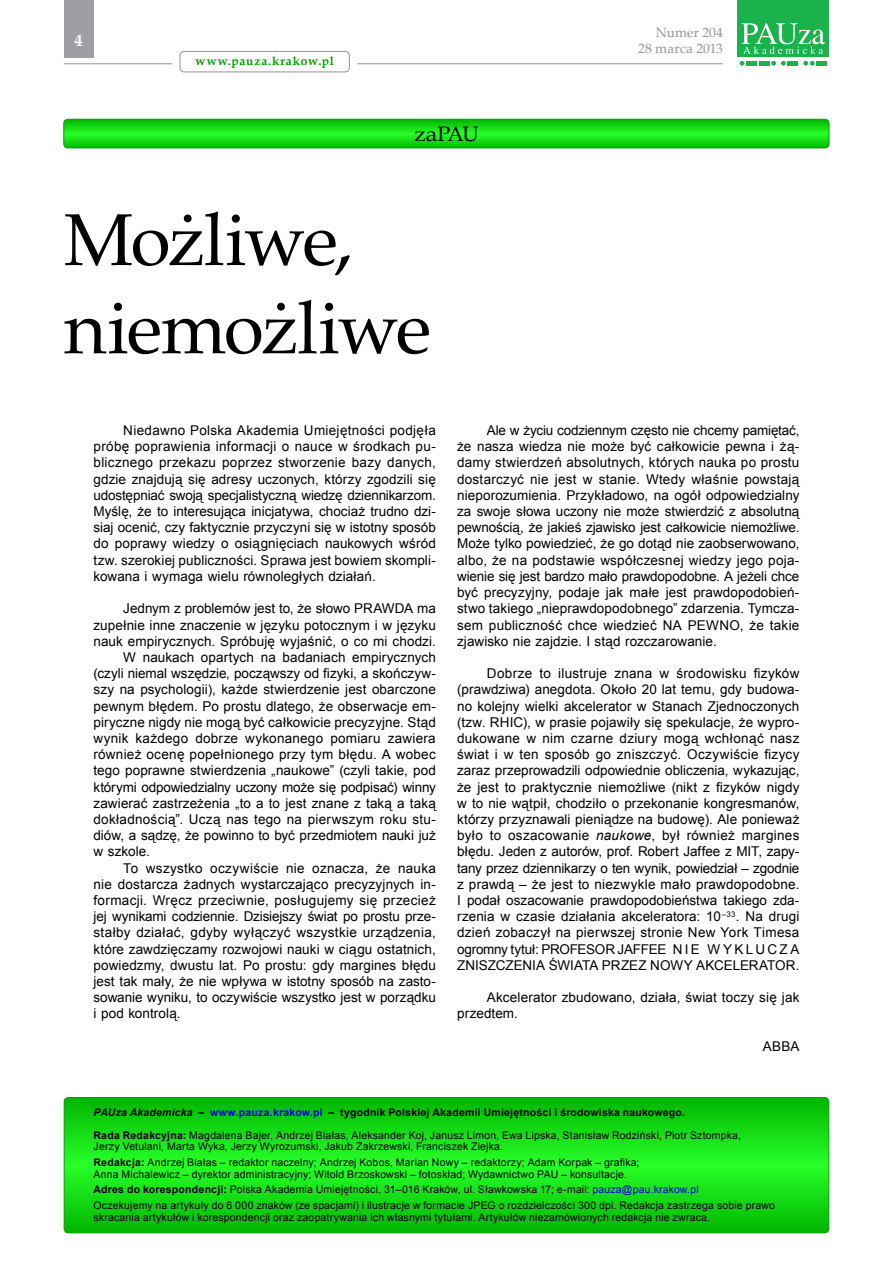
<style>
.page{position:relative;width:893px;height:1263px;background:#fff}
.page>*{position:absolute;margin:0;border:0;box-sizing:border-box;transform-origin:0 0}
.t1{font:73.5px/88.2px "Book Antiqua";letter-spacing:-.03em;color:#000}
.t2{font:21px "Book Antiqua";letter-spacing:-.035em;color:#000;scale:1.1 1}
.t3{font:700 16.5px "Book Antiqua";color:#fff}
.t4{font:13.5px/16.2px "Arial";letter-spacing:.01em;color:#000;text-align:justify}
.t5{font:13.5px "Arial";letter-spacing:-.015em;color:#000}
.t6{font:13.5px/16.2px "Book Antiqua";letter-spacing:.01em;color:#939598;text-align:right}
.t7{font:700 12px "Book Antiqua";letter-spacing:.07em;color:#00a000}
.t8{font:10.5px/15.8px "Arial";letter-spacing:.015em;color:#000}
.s1{font-style:italic}
.s2{font-weight:700;font-style:italic}
.s3{font-weight:700}
.s4{font-weight:700;color:#0000e1}
.s5{color:#0000e1}
</style>
<div class="page">
<hr style="left:357px;top:63px;width:366px;height:1px;background:#939598">
<div style="left:64px;top:0;width:30px;height:57px;background:#9d9fa2"></div>
<div style="left:180px;top:51px;width:170px;height:21px;border:1px solid #939598;border-radius:4px"></div>
<svg style="left:740px;top:61px;width:4px;height:5px"></svg>
<svg style="left:771px;top:61px;width:15px;height:5px"></svg>
<svg style="left:803px;top:61px;width:12px;height:5px"></svg>
<div style="left:746px;top:61px;width:11px;height:5px;background:#19b24b"></div>
<div style="left:759px;top:61px;width:11px;height:5px;background:#19b24b"></div>
<div style="left:787px;top:61px;width:11px;height:5px;background:#19b24b"></div>
<div style="left:816px;top:61px;width:11px;height:5px;background:#19b24b"></div>
<div style="left:737px;top:0;width:92px;height:56px;background:#19b24b"></div>
<svg style="left:741px;top:23px;width:84px;height:31px"></svg>
<hr style="left:64px;top:63px;width:108px;height:1px;background:#939598">
<svg style="left:64px;top:1097px;width:765px;height:136px;background:#14da14"></svg>
<div style="left:64px;top:1097px;width:765px;height:136px;border:1px solid #00a000;border-radius:4px"></div>
<svg style="left:64px;top:119px;width:765px;height:29px;background:#16de16"></svg>
<div style="left:64px;top:119px;width:765px;height:29px;border:1px solid #00a000;border-radius:4px"></div>
<p class="t3" style="left:75px;top:30px;width:10px">4</p>
<p class="t7" style="left:196px;top:53px;width:140px">www.pauza.krakow.pl</p>
<h2 class="t2" style="left:414px;top:119px;width:60px">zaPAU</h2>
<h1 class="t1" style="left:64px;top:194px;width:369px">Możliwe, niemożliwe</h1>
<p class="t6" style="left:638px;top:24px;width:86px">Numer 204<br>28 marca 2013</p>
<p class="t4" style="left:94px;top:422px;width:344px;text-indent:30px">Niedawno Polska Akademia Umiejętności podjęła próbę poprawienia informacji o nauce w środkach pu&shy;blicznego przekazu poprzez stworzenie bazy danych, gdzie znajdują się adresy uczonych, którzy zgodzili się udostępniać swoją specjalistyczną wiedzę dziennikarzom.<br>Myślę, że to interesująca inicjatywa, chociaż trudno dzi&shy;siaj ocenić, czy faktycznie przyczyni się w istotny sposób do poprawy wiedzy o osiągnięciach naukowych wśród tzw. szerokiej publiczności. Sprawa jest bowiem skompli&shy;kowana i wymaga wielu równoległych działań.</p>
<p class="t4" style="left:123px;top:601px;width:314px">Jednym z problemów jest to, że słowo PRAWDA ma</p>
<p class="t4" style="left:94px;top:617px;width:344px">zupełnie inne znaczenie w języku potocznym i w języku</p>
<p class="t4" style="left:94px;top:633px;width:344px">nauk empirycznych. Spróbuję wyjaśnić, o co mi chodzi.</p>
<p class="t4" style="left:123px;top:649px;width:314px">W naukach opartych na badaniach empirycznych</p>
<p class="t4" style="left:94px;top:665px;width:344px">(czyli niemal wszędzie, począwszy od fizyki, a skończyw-</p>
<p class="t4" style="left:94px;top:682px;width:344px">szy na psychologii), każde stwierdzenie jest obarczone</p>
<p class="t4" style="left:94px;top:698px;width:344px">pewnym błędem. Po prostu dlatego, że obserwacje em-</p>
<p class="t4" style="left:94px;top:714px;width:344px">piryczne nigdy nie mogą być całkowicie precyzyjne. Stąd</p>
<p class="t4" style="left:94px;top:730px;width:344px">wynik każdego dobrze wykonanego pomiaru zawiera</p>
<p class="t4" style="left:94px;top:746px;width:344px">również ocenę popełnionego przy tym błędu. A wobec</p>
<p class="t4" style="left:94px;top:763px;width:344px">tego poprawne stwierdzenia „naukowe” (czyli takie, pod</p>
<p class="t5" style="left:94px;top:778px;width:344px">którymi odpowiedzialny uczony może się podpisać) winny</p>
<p class="t4" style="left:94px;top:795px;width:344px">zawierać zastrzeżenia „to a to jest znane z taką a taką</p>
<p class="t4" style="left:94px;top:811px;width:344px">dokładnością”. Uczą nas tego na pierwszym roku stu-</p>
<p class="t4" style="left:94px;top:827px;width:344px">diów, a sądzę, że powinno to być przedmiotem nauki już</p>
<p class="t4" style="left:94px;top:844px;width:58px">w szkole.</p>
<p class="t4" style="left:123px;top:860px;width:314px">To wszystko oczywiście nie oznacza, że nauka</p>
<p class="t4" style="left:94px;top:876px;width:344px">nie dostarcza żadnych wystarczająco precyzyjnych in-</p>
<p class="t4" style="left:94px;top:892px;width:344px">formacji. Wręcz przeciwnie, posługujemy się przecież</p>
<p class="t5" style="left:94px;top:907px;width:344px">jej wynikami codziennie. Dzisiejszy świat po prostu prze-</p>
<p class="t4" style="left:94px;top:925px;width:344px">stałby działać, gdyby wyłączyć wszystkie urządzenia,</p>
<p class="t4" style="left:94px;top:941px;width:344px">które zawdzięczamy rozwojowi nauki w ciągu ostatnich,</p>
<p class="t4" style="left:94px;top:957px;width:344px">powiedzmy, dwustu lat. Po prostu: gdy margines błędu</p>
<p class="t4" style="left:94px;top:973px;width:344px">jest tak mały, że nie wpływa w istotny sposób na zasto-</p>
<p class="t4" style="left:94px;top:989px;width:344px">sowanie wyniku, to oczywiście wszystko jest w porządku</p>
<p class="t4" style="left:94px;top:1006px;width:88px">i pod kontrolą.</p>
<p class="t4" style="left:457px;top:422px;width:344px;text-indent:30px">Ale w życiu codziennym często nie chcemy pamiętać, że nasza wiedza nie może być całkowicie pewna i żą&shy;damy stwierdzeń absolutnych, których nauka po prostu dostarczyć nie jest w stanie. Wtedy właśnie powstają nieporozumienia. Przykładowo, na ogół odpowiedzialny za swoje słowa uczony nie może stwierdzić z absolutną pewnością, że jakieś zjawisko jest całkowicie niemożliwe.<br>Może tylko powiedzieć, że go dotąd nie zaobserwowano, albo, że na podstawie współczesnej wiedzy jego poja&shy;wienie się jest bardzo mało prawdopodobne. A jeżeli chce być precyzyjny, podaje jak małe jest prawdopodobień&shy;stwo takiego „nieprawdopodobnego” zdarzenia. Tymcza&shy;sem publiczność chce wiedzieć NA PEWNO, że takie zjawisko nie zajdzie. I stąd rozczarowanie.</p>
<p class="t4" style="left:457px;top:665px;width:344px;text-indent:30px">Dobrze to ilustruje znana w środowisku fizyków (prawdziwa) anegdota. Około 20 lat temu, gdy budowa&shy;no kolejny wielki akcelerator w Stanach Zjednoczonych (tzw. RHIC), w prasie pojawiły się spekulacje, że wypro&shy;dukowane w nim czarne dziury mogą wchłonąć nasz świat i w ten sposób go zniszczyć. Oczywiście fizycy zaraz przeprowadzili odpowiednie obliczenia, wykazując, że jest to praktycznie niemożliwe (nikt z fizyków nigdy w to nie wątpił, chodziło o przekonanie kongresmanów, którzy przyznawali pieniądze na budowę). Ale ponieważ było to oszacowanie <span class="s1">naukowe</span>, był również margines błędu. Jeden z autorów, prof. Robert Jaffee z MIT, zapy&shy;tany przez dziennikarzy o ten wynik, powiedział – zgodnie z prawdą – że jest to niezwykle mało prawdopodobne.<br>I podał oszacowanie prawdopodobieństwa takiego zda&shy;rzenia w czasie działania akceleratora: 10<sup>–33</sup>. Na drugi dzień zobaczył na pierwszej stronie New York Timesa ogromny tytuł: Profesor</p>
<p class="t4" style="left:618px;top:941px;width:16px">Jaffee</p>
<p class="t4" style="left:673px;top:941px;width:10px">nie</p>
<p class="t4" style="left:707px;top:941px;width:13px">wyklucza</p>
<p class="t4" style="left:457px;top:957px;width:9px">zniszczenia</p>
<p class="t4" style="left:549px;top:957px;width:18px">świata</p>
<p class="t4" style="left:602px;top:957px;width:10px">przez</p>
<p class="t4" style="left:650px;top:957px;width:12px">nowy</p>
<p class="t4" style="left:696px;top:957px;width:11px">akcelerator</p>
<p class="t4" style="left:796px;top:957px;width:5px">.</p>
<p class="t4" style="left:457px;top:989px;width:344px;text-indent:30px">Akcelerator zbudowano, działa, świat toczy się jak przedtem.</p>
<p class="t4" style="left:763px;top:1038px;width:38px">ABBA</p>
<p class="t8" style="left:94px;top:1102px;width:649px;line-height:22.2px"><span class="s2">PAUza Akademicka</span> <span class="s3">–</span> <span class="s4">www.pauza.krakow.pl</span> <span class="s3">– tygodnik Polskiej Akademii Umiejętności i środowiska naukowego.<br>Rada Redakcyjna:</span> Magdalena Bajer, Andrzej Białas, Aleksander Koj, Janusz Limon, Ewa Lipska, Stanisław Rodziński, Piotr Sztompka,</p>
<p class="t8" style="left:94px;top:1139px;width:547px">Jerzy Vetulani, Marta Wyka, Jerzy Wyrozumski, Jakub Zakrzewski, Franciszek Ziejka.<br><span class="s3">Redakcja:</span> Andrzej Białas – redaktor naczelny; Andrzej Kobos, Marian Nowy – redaktorzy; Adam Korpak – grafika;</p>
<p class="t8" style="left:94px;top:1166px;width:683px">Anna Michalewicz – dyrektor administracyjny; Witold Brzoskowski – fotoskład; Wydawnictwo PAU – konsultacje.<br><span class="s3">Adres do korespondencji:</span> Polska Akademia Umiejętności, 31–016 Kraków, ul. Sławkowska 17; e-mail: <span class="s5">pauza@pau.krakow.pl<br></span>Oczekujemy na artykuły do 6 000 znaków (ze spacjami) i ilustracje w formacie JPEG o rozdzielczości 300 dpi. Redakcja zastrzega sobie prawo</p>
<p class="t8" style="left:94px;top:1209px;width:618px">skracania artykułów i korespondencji oraz zaopatrywania ich własnymi tytułami. Artykułów niezamówionych redakcja nie zwraca.</p>
</div>
